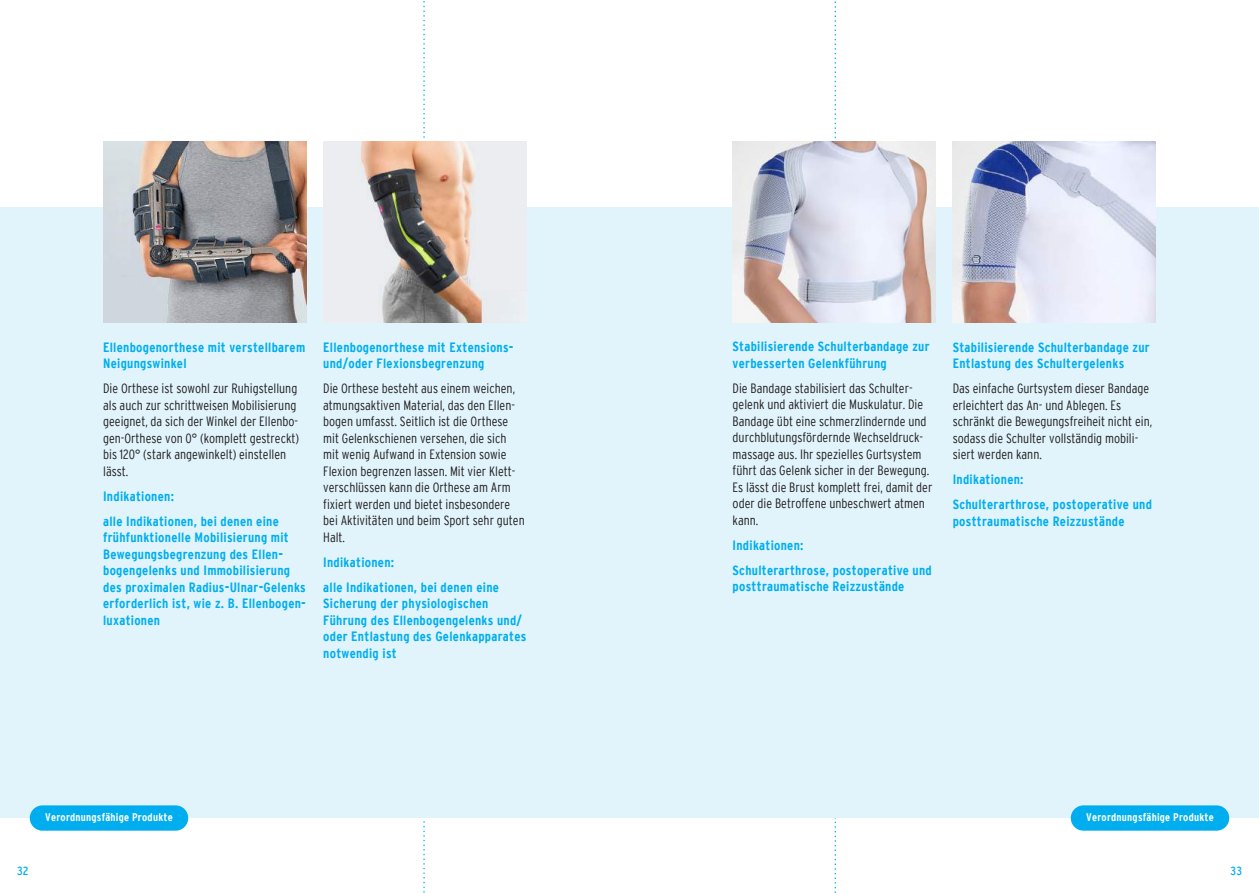
<style>
.page{position:relative;width:1259px;height:893px;background:#fff}
.page>*{position:absolute;margin:0;border:0;box-sizing:border-box;transform-origin:0 0}
.t1{font:300 condensed 13.5px/16.5px "Interstate";color:#231f20}
.t2{font:700 condensed 13.5px/16.5px "Interstate";letter-spacing:.02em;color:#00aeef}
.t3{font:12px "Inter Reg Con";color:#00aeef}
.t4{font:700 condensed 11.1px "Interstate";letter-spacing:.02em;color:#fff}
</style>
<div class="page">
<svg style="left:834px;top:1px;width:2px;height:892px"></svg>
<div style="left:625px;top:208px;width:634px;height:610px;background:#e1f4fc"></div>
<svg style="left:423px;top:1px;width:2px;height:892px"></svg>
<div style="left:0;top:208px;width:629px;height:610px;background:#e1f4fc"></div>
<img style="left:732px;top:142px;width:203px;height:180px">
<img style="left:103px;top:142px;width:203px;height:180px">
<img style="left:952px;top:142px;width:203px;height:180px">
<div style="left:30px;top:805px;width:158px;height:26px;background:#00aeef;border-radius:13px"></div>
<div style="left:1070px;top:805px;width:159px;height:26px;background:#00aeef;border-radius:13px"></div>
<img style="left:323px;top:142px;width:203px;height:180px">
<p class="t2" style="left:103px;top:339px;width:204px">Ellenbogenorthese mit verstellbarem<br>Neigungswinkel</p>
<p class="t1" style="left:103px;top:380px;width:197px">Die Orthese ist sowohl zur Ruhigstellung als auch zur schrittweisen Mobilisierung geeignet, da sich der Winkel der Ellenbo&shy;gen-Orthese von 0° (komplett gestreckt) bis 120° (stark angewinkelt) einstellen lässt.</p>
<p class="t2" style="left:103px;top:483px;width:177px;line-height:25px">Indikationen:<br>alle Indikationen, bei denen eine</p>
<p class="t2" style="left:103px;top:529px;width:204px">frühfunktionelle Mobilisierung mit<br>Bewegungsbegrenzung des Ellen&shy;bogengelenks und Immobilisierung des proximalen Radius-Ulnar-Gelenks erforderlich ist, wie z. B. Ellenbogen&shy;luxationen</p>
<p class="t2" style="left:323px;top:339px;width:192px">Ellenbogenorthese mit Extensions&shy;und/oder Flexionsbegrenzung</p>
<p class="t1" style="left:323px;top:380px;width:203px">Die Orthese besteht aus einem weichen, atmungsaktiven Material, das den Ellen&shy;bogen umfasst. Seitlich ist die Orthese mit Gelenkschienen versehen, die sich mit wenig Aufwand in Extension sowie Flexion begrenzen lassen. Mit vier Klett&shy;verschlüssen kann die Orthese am Arm fixiert werden und bietet insbesondere bei Aktivitäten und beim Sport sehr guten Halt.</p>
<p class="t2" style="left:323px;top:549px;width:177px;line-height:25px">Indikationen:<br>alle Indikationen, bei denen eine</p>
<p class="t2" style="left:323px;top:595px;width:205px">Sicherung der physiologischen<br>Führung des Ellenbogengelenks und/ oder Entlastung des Gelenkapparates notwendig ist</p>
<p class="t2" style="left:732px;top:338px;width:198px">Stabilisierende Schulterbandage zur verbesserten Gelenkführung</p>
<p class="t1" style="left:732px;top:380px;width:201px">Die Bandage stabilisiert das Schulter&shy;gelenk und aktiviert die Muskulatur. Die Bandage übt eine schmerzlindernde und durchblutungsfördernde Wechseldruck&shy;massage aus. Ihr spezielles Gurtsystem führt das Gelenk sicher in der Bewegung.<br>Es lässt die Brust komplett frei, damit der oder die Betroffene unbeschwert atmen kann.</p>
<p class="t2" style="left:732px;top:533px;width:201px;line-height:25px">Indikationen:<br>Schulterarthrose, postoperative und</p>
<p class="t2" style="left:732px;top:578px;width:173px">posttraumatische Reizzustände</p>
<p class="t2" style="left:952px;top:339px;width:198px">Stabilisierende Schulterbandage zur<br>Entlastung des Schultergelenks</p>
<p class="t1" style="left:952px;top:380px;width:201px">Das einfache Gurtsystem dieser Bandage erleichtert das An- und Ablegen. Es schränkt die Bewegungsfreiheit nicht ein, sodass die Schulter vollständig mobili&shy;siert werden kann.</p>
<p class="t2" style="left:952px;top:467px;width:201px;line-height:25px">Indikationen:<br>Schulterarthrose, postoperative und</p>
<p class="t2" style="left:952px;top:513px;width:173px">posttraumatische Reizzustände</p>
<p class="t4" style="left:45px;top:811px;width:129px">Verordnungsfähige Produkte</p>
<p class="t4" style="left:1086px;top:811px;width:129px">Verordnungsfähige Produkte</p>
<p class="t3" style="left:17px;top:864px;width:13px">32</p>
<p class="t3" style="left:1230px;top:864px;width:13px">33</p>
</div>
